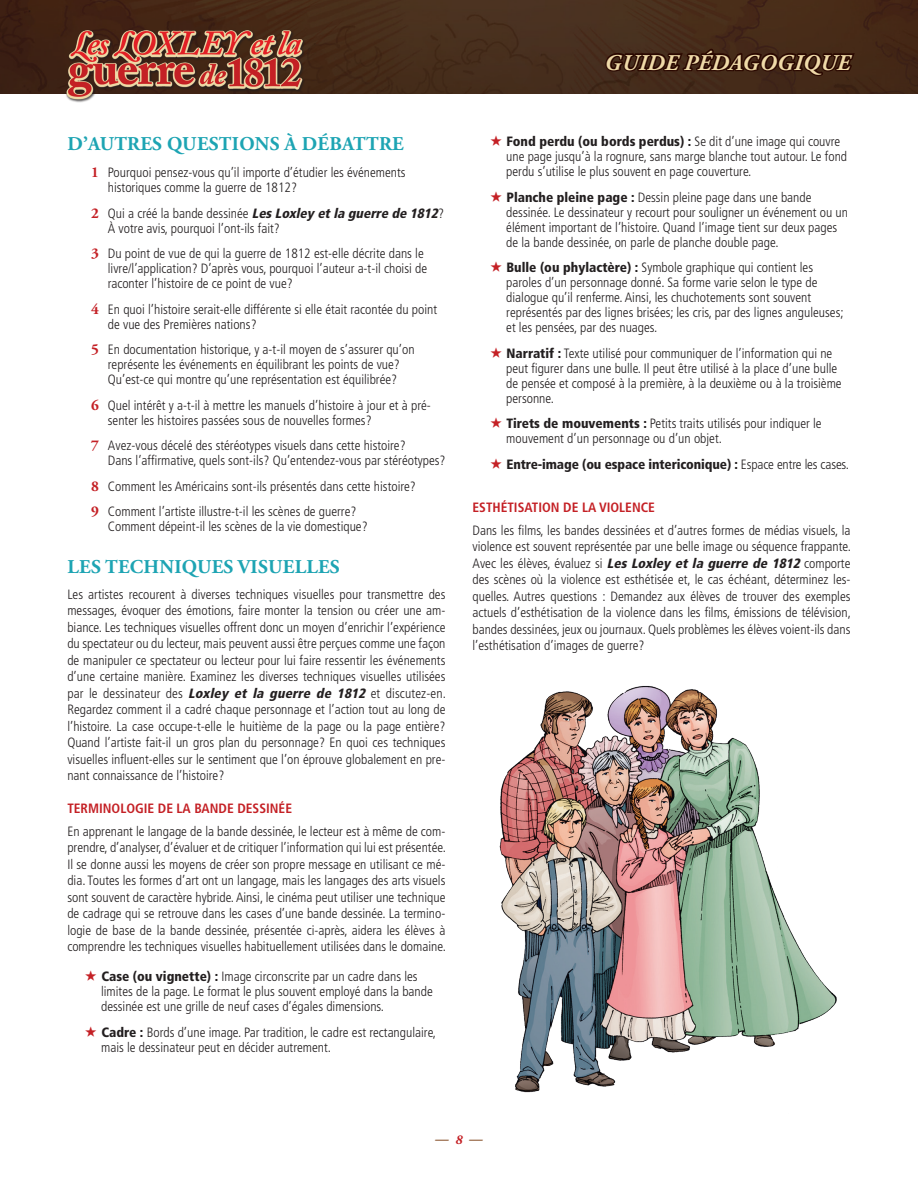
<style>
.page{position:relative;width:918px;height:1188px;background:#fff}
.page>*{position:absolute;margin:0;border:0;box-sizing:border-box;transform-origin:0 0}
.t1{font:italic 700 22.5px "Adobe Garamond Pro";letter-spacing:.015em;color:#efdaa8}
.SUB_TITLE{font:700 19.5px "Adobe Garamond Pro";letter-spacing:.015em;color:#1da4b3}
.REGULAR_TEXT{font:300 condensed 13.5px/16.5px "Frutiger";color:#231f20;text-align:justify}
.BULLET_POINT{font:300 condensed 13.5px/15px "Frutiger";color:#231f20}
.BULLET_NUMBERS{font:300 condensed 13.5px/15px "Frutiger";color:#231f20}
.BULLET_POINT-2{font:900 condensed 13.5px "Frutiger";letter-spacing:-.01em;color:#231f20}
.SUB_SUB{font:700 condensed 13.5px "Frutiger";color:#c42025}
.t2{font:italic 700 13.5px "Adobe Garamond Pro";color:#7f451c}
.s1{font-family:"Adobe Garamond Pro";font-weight:700;font-stretch:normal;font-size:15px;color:#c42025}
.s2{font-weight:900;font-style:italic}
.s3{font-family:"ST Heiti TC";font-stretch:normal;font-size:12px;color:#c42025}
.s4{font-weight:900}
.s5{font-family:"ST Heiti TC";font-weight:300;font-stretch:normal;font-size:12px;color:#c42025}
.s6{font-weight:300}
.s7{color:#c42025}
</style>
<div class="page">
<img style="left:0;top:0;width:918px;height:94px">
<img style="left:66px;top:29px;width:240px;height:73px">
<svg style="left:604px;top:0;width:253px;height:94px;background:#422615"></svg>
<img style="left:499px;top:686px;width:337px;height:407px">
<p class="SUB_TITLE" style="left:68px;top:133px;width:338px">D’AUTRES QUESTIONS À DÉBATTRE</p>
<p class="BULLET_NUMBERS" style="left:108px;top:165px;width:299px;text-indent:-17px"><span class="s1">1</span> Pourquoi pensez-vous qu’il importe d’étudier les événements historiques comme la guerre de 1812?</p>
<p class="BULLET_NUMBERS" style="left:108px;top:206px;width:338px;text-indent:-17px"><span class="s1">2</span> Q u i a c ré é l a b a n d e d e ss i n é e <span class="s2">LesLoxley etla guerre de 1812</span>?<br>À votre avis, pourquoi l’ont-ils fait?</p>
<p class="BULLET_NUMBERS" style="left:108px;top:246px;width:321px;text-indent:-17px"><span class="s1">3</span> Du point de vue de qui la guerre de 1812 est-elle décrite dans le livre/l’application? D’après vous, pourquoi l’auteur a-t-il choisi de raconter l’histoire de ce point de vue?</p>
<p class="BULLET_NUMBERS" style="left:108px;top:302px;width:331px;text-indent:-17px"><span class="s1">4</span> En quoi l’histoire serait-elle différente si elle était racontée du point de vue des Premières nations?</p>
<p class="BULLET_NUMBERS" style="left:91px;top:342px;width:325px;text-align:center"><span class="s1">5</span> En documentation historique, y a-t-il moyen de s’assurer qu’on représente les événements en équilibrant les points de vue?<br>Qu’est-ce qui montre qu’une représentation est équilibrée?</p>
<p class="BULLET_NUMBERS" style="left:108px;top:398px;width:324px;text-indent:-17px"><span class="s1">6</span> Quel intérêt y a-t-il à mettre les manuels d’histoire à jour et à pré&shy;senter les histoires passées sous de nouvelles formes?</p>
<p class="BULLET_NUMBERS" style="left:108px;top:438px;width:339px;text-indent:-17px"><span class="s1">7</span> Avez-vous décelé des stéréotypes visuels dans cette histoire?<br>Dans l’affirmative, quels sont-ils? Qu’entendez-vous par stéréotypes?</p>
<p class="BULLET_NUMBERS" style="left:91px;top:479px;width:326px"><span class="s1">8</span> Comment les Américains sont-ils présentés dans cette histoire?</p>
<p class="BULLET_NUMBERS" style="left:108px;top:504px;width:261px;text-indent:-17px"><span class="s1">9</span> Comment l’artiste illustre-t-il les scènes de guerre?<br>Comment dépeint-il les scènes de la vie domestique?</p>
<p class="SUB_TITLE" style="left:68px;top:556px;width:274px">LES TECHNIQUES VISUELLES</p>
<p class="REGULAR_TEXT" style="left:67px;top:586px;width:380px">Les artistes recourent à diverses techniques visuelles pour transmettre des messages, évoquer des émotions, faire monter la tension ou créer une am&shy;biance. Les techniques visuelles offrent donc un moyen d’enrichir l’expérience du spectateur ou du lecteur, mais peuvent aussi être perçues comme une façon de manipuler ce spectateur ou lecteur pour lui faire ressentir les événements d’une certaine manière. Examinez les diverses techniques visuelles utilisées par le dessinateur des <span class="s2">Loxley et la guerre de 1812</span> et discutez-en.<br>Regardez comment il a cadré chaque personnage et l’action tout au long de l’histoire. La case occupe-t-elle le huitième de la page ou la page entière?<br>Quand l’artiste fait-il un gros plan du personnage? En quoi ces techniques visuelles influent-elles sur le sentiment que l’on éprouve globalement en pre&shy;nant connaissance de l’histoire?</p>
<p class="SUB_SUB" style="left:67px;top:801px;width:226px">TERMINOLOGIE DE LA BANDE DESSINÉE</p>
<p class="REGULAR_TEXT" style="left:67px;top:823px;width:380px">En apprenant le langage de la bande dessinée, le lecteur est à même de com&shy;prendre, d’analyser, d’évaluer et de critiquer l’information qui lui est présentée.<br>Il se donne aussi les moyens de créer son propre message en utilisant ce mé&shy;dia. Toutes les formes d’art ont un langage, mais les langages des arts visuels sont souvent de caractère hybride. Ainsi, le cinéma peut utiliser une technique de cadrage qui se retrouve dans les cases d’une bande dessinée. La termino&shy;logie de base de la bande dessinée, présentée ci-après, aidera les élèves à comprendre les techniques visuelles habituellement utilisées dans le domaine.</p>
<p class="BULLET_POINT" style="left:101px;top:969px;width:333px;text-indent:-16px"><span class="s3">★</span> <span class="s4">Case (ou vignette) :</span> Image circonscrite par un cadre dans les limites de la page. Le format le plus souvent employé dans la bande dessinée est une grille de neuf cases d’égales dimensions.</p>
<p class="BULLET_POINT" style="left:101px;top:1025px;width:337px;text-indent:-16px"><span class="s3">★</span> <span class="s4">Cadre :</span> Bords d’une image. Par tradition, le cadre est rectangulaire, mais le dessinateur peut en décider autrement.</p>
<h1 class="t1" style="left:605px;top:50px;width:247px">GUIDE PÉDAGOGIQUE</h1>
<p class="BULLET_POINT" style="left:506px;top:134px;width:342px;text-indent:-16px"><span class="s3">★</span> <span class="s4">Fond perdu (ou bords perdus) :</span> Se dit d’une image qui couvre une page jusqu’à la rognure, sans marge blanche tout autour. Le fond perdu s’utilise le plus souvent en page couverture.</p>
<p class="BULLET_POINT" style="left:506px;top:190px;width:343px;text-indent:-16px"><span class="s3">★</span> <span class="s4">Planche pleine page :</span> Dessin pleine page dans une bande dessinée. Le dessinateur y recourt pour souligner un événement ou un élément important de l’histoire. Quand l’image tient sur deux pages de la bande dessinée, on parle de planche double page.</p>
<p class="BULLET_POINT" style="left:506px;top:260px;width:339px;text-indent:-16px"><span class="s3">★</span> <span class="s4">Bulle (ou phylactère) :</span> Symbole graphique qui contient les paroles d’un personnage donné. Sa forme varie selon le type de dialogue qu’il renferme. Ainsi, les chuchotements sont souvent représentés par des lignes brisées; les cris, par des lignes anguleuses; et les pensées, par des nuages.</p>
<p class="BULLET_POINT" style="left:506px;top:346px;width:337px;text-indent:-16px"><span class="s3">★</span> <span class="s4">Narratif :</span> Texte utilisé pour communiquer de l’information qui ne peut figurer dans une bulle. Il peut être utilisé à la place d’une bulle de pensée et composé à la première, à la deuxième ou à la troisième personne.</p>
<p class="BULLET_POINT" style="left:506px;top:416px;width:317px;text-indent:-16px"><span class="s3">★</span> <span class="s4">Tirets de mouvements :</span> Petits traits utilisés pour indiquer le mouvement d’un personnage ou d’un objet.</p>
<p class="BULLET_POINT-2" style="left:490px;top:456px;width:360px"><span class="s5">★</span> Entre-image (ou espace intericonique) : <span class="s6">Espace entre les cases.</span></p>
<p class="SUB_SUB" style="left:472px;top:500px;width:184px">ESTHÉTISATION DE LA VIOLENCE</p>
<p class="REGULAR_TEXT" style="left:472px;top:522px;width:380px">Dans les films, les bandes dessinées et d’autres formes de médias visuels, la violence est souvent représentée par une belle image ou séquence frappante.<br>Avec les élèves, évaluez si <span class="s2">Les Loxley et la guerre de 1812</span> comporte des scènes où la violence est esthétisée et, le cas échéant, déterminez les&shy;quelles. Autres questions : Demandez aux élèves de trouver des exemples actuels d’esthétisation de la violence dans les films, émissions de télévision, bandes dessinées, jeux ou journaux. Quels problèmes les élèves voient-ils dans l’esthétisation d’images de guerre?</p>
<p class="t2" style="left:435px;top:1131px;width:49px">—<span class="s7">8</span>—</p>
</div>
